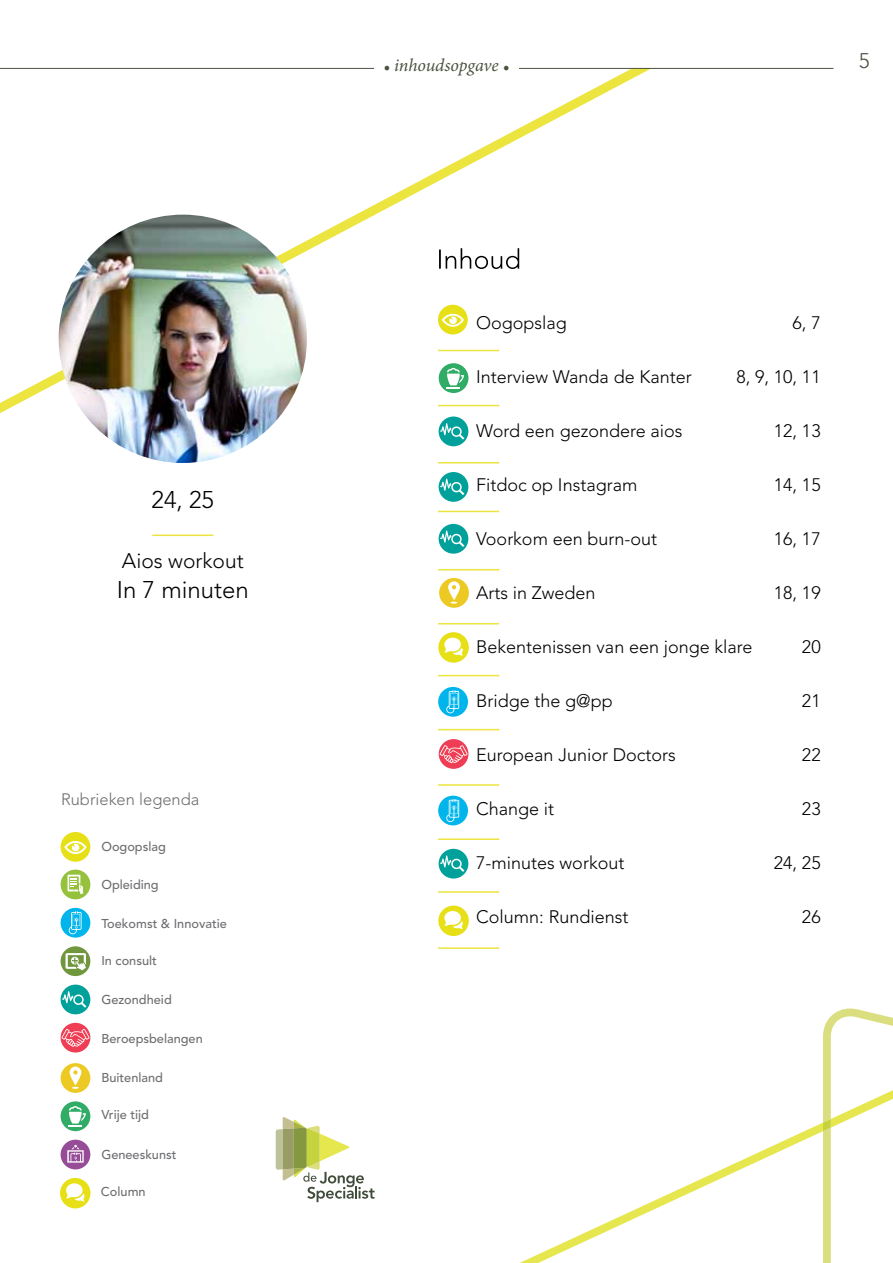
<style>
.page{position:relative;width:893px;height:1263px;background:#fff}
.page>*{position:absolute;margin:0;border:0;box-sizing:border-box;transform-origin:0 0}
.t1{font:300 24px "Avenir LT Std";color:#000}
.t2{font:300 21px "Avenir LT Std";color:#000}
.t3{font:300 21px "Avenir LT Std";color:#4a5240}
.t4{font:300 18px "Avenir LT Std";color:#000}
.t5{font:italic 18px "Minion Pro";letter-spacing:-.005em;color:#4a5240}
.t6{font:300 16.5px "Avenir LT Std";color:#6d6e71}
.t7{font:500 12.75px "Avenir LT Std";color:#6d6e71}
</style>
<div class="page">
<svg style="left:1px;top:69px;width:649px;height:608px"></svg>
<svg style="left:519px;top:1122px;width:304px;height:141px"></svg>
<svg style="left:823px;top:1008px;width:70px;height:255px"></svg>
<svg style="left:276px;top:1117px;width:98px;height:85px"></svg>
<img style="left:59px;top:215px;width:248px;height:248px;border-radius:124px">
<hr style="left:152px;top:534px;width:61px;height:2px;background:#ece43f">
<div style="left:196px;top:296px;width:20px;height:18px;background:#000;opacity:.5"></div>
<hr style="left:0;top:68px;width:833px;height:1px;background:#4a5240">
<div style="left:61px;top:832px;width:29px;height:30px;background:#e7e016;border-radius:50%"></div>
<svg style="left:64px;top:841px;width:23px;height:14px"></svg>
<div style="left:61px;top:869px;width:29px;height:30px;background:#95c13d;border-radius:50%"></div>
<svg style="left:68px;top:875px;width:15px;height:19px"></svg>
<div style="left:61px;top:908px;width:29px;height:30px;background:#00b5ec;border-radius:50%"></div>
<svg style="left:69px;top:911px;width:13px;height:23px"></svg>
<div style="left:61px;top:946px;width:29px;height:30px;background:#71973e;border-radius:50%"></div>
<svg style="left:66px;top:953px;width:20px;height:17px"></svg>
<div style="left:61px;top:984px;width:29px;height:30px;background:#00a19b;border-radius:50%"></div>
<svg style="left:62px;top:991px;width:24px;height:17px"></svg>
<div style="left:61px;top:1063px;width:29px;height:30px;background:#edca23;border-radius:50%"></div>
<svg style="left:70px;top:1066px;width:11px;height:23px"></svg>
<div style="left:61px;top:1101px;width:29px;height:30px;background:#30ac66;border-radius:50%"></div>
<svg style="left:68px;top:1105px;width:18px;height:21px"></svg>
<div style="left:61px;top:1140px;width:29px;height:29px;background:#964c97;border-radius:50%"></div>
<svg style="left:67px;top:1145px;width:17px;height:17px"></svg>
<div style="left:374px;top:57px;width:145px;height:14px;background:#fff"></div>
<div style="left:61px;top:1023px;width:29px;height:29px;background:#ef3d55;border-radius:50%"></div>
<svg style="left:61px;top:1028px;width:29px;height:19px"></svg>
<svg style="left:60px;top:1178px;width:30px;height:30px"></svg>
<div style="left:438px;top:305px;width:30px;height:29px;background:#e7e016;border-radius:50%"></div>
<svg style="left:442px;top:314px;width:22px;height:13px"></svg>
<hr style="left:438px;top:350px;width:61px;height:1px;background:#ece43f">
<hr style="left:438px;top:405px;width:61px;height:1px;background:#ece43f">
<hr style="left:438px;top:462px;width:61px;height:1px;background:#ece43f">
<hr style="left:438px;top:511px;width:61px;height:1px;background:#ece43f">
<hr style="left:438px;top:569px;width:61px;height:1px;background:#ece43f">
<hr style="left:438px;top:623px;width:61px;height:1px;background:#ece43f">
<hr style="left:438px;top:675px;width:61px;height:1px;background:#ece43f">
<hr style="left:438px;top:729px;width:61px;height:1px;background:#ece43f">
<svg style="left:439px;top:248px;width:80px;height:21px"></svg>
<hr style="left:438px;top:838px;width:61px;height:2px;background:#ece43f">
<hr style="left:438px;top:784px;width:61px;height:2px;background:#ece43f">
<hr style="left:438px;top:891px;width:61px;height:2px;background:#ece43f">
<hr style="left:438px;top:947px;width:61px;height:2px;background:#ece43f">
<div style="left:438px;top:796px;width:30px;height:29px;background:#00b5ec;border-radius:50%"></div>
<svg style="left:446px;top:799px;width:13px;height:23px"></svg>
<div style="left:438px;top:687px;width:30px;height:30px;background:#00b5ec;border-radius:50%"></div>
<svg style="left:446px;top:690px;width:13px;height:23px"></svg>
<svg style="left:438px;top:905px;width:31px;height:31px"></svg>
<svg style="left:438px;top:632px;width:31px;height:31px"></svg>
<div style="left:439px;top:739px;width:29px;height:30px;background:#ef3d55;border-radius:50%"></div>
<svg style="left:439px;top:745px;width:29px;height:18px"></svg>
<div style="left:439px;top:578px;width:30px;height:30px;background:#edca23;border-radius:50%"></div>
<svg style="left:448px;top:581px;width:12px;height:23px"></svg>
<div style="left:439px;top:416px;width:29px;height:30px;background:#00a19b;border-radius:50%"></div>
<svg style="left:440px;top:423px;width:24px;height:17px"></svg>
<div style="left:439px;top:472px;width:29px;height:30px;background:#00a19b;border-radius:50%"></div>
<svg style="left:440px;top:479px;width:24px;height:16px"></svg>
<div style="left:439px;top:524px;width:29px;height:30px;background:#00a19b;border-radius:50%"></div>
<svg style="left:440px;top:530px;width:24px;height:17px"></svg>
<div style="left:439px;top:849px;width:29px;height:29px;background:#00a19b;border-radius:50%"></div>
<svg style="left:440px;top:855px;width:24px;height:17px"></svg>
<div style="left:439px;top:363px;width:29px;height:30px;background:#30ac66;border-radius:50%"></div>
<svg style="left:447px;top:367px;width:17px;height:21px"></svg>
<h1 class="t1" style="left:152px;top:486px;width:64px">24, 25</h1>
<p class="t2" style="left:122px;top:549px;width:123px">Aios workout</p>
<h1 class="t1" style="left:117px;top:576px;width:134px">In 7 minuten</h1>
<p class="t6" style="left:61px;top:789px;width:140px">Rubrieken legenda</p>
<p class="t7" style="left:101px;top:839px;width:66px">Oogopslag</p>
<p class="t7" style="left:101px;top:877px;width:59px">Opleiding</p>
<p class="t7" style="left:101px;top:916px;width:127px">Toekomst &amp; Innovatie</p>
<p class="t7" style="left:101px;top:953px;width:57px">In consult</p>
<p class="t7" style="left:101px;top:992px;width:72px">Gezondheid</p>
<p class="t7" style="left:101px;top:1031px;width:103px">Beroepsbelangen</p>
<p class="t7" style="left:101px;top:1070px;width:63px">Buitenland</p>
<p class="t7" style="left:101px;top:1108px;width:49px">Vrije tijd</p>
<p class="t7" style="left:101px;top:1147px;width:77px">Geneeskunst</p>
<p class="t7" style="left:101px;top:1184px;width:46px">Column</p>
<p class="t5" style="left:383px;top:52px;width:128px">• inhoudsopgave •</p>
<p class="t3" style="left:859px;top:48px;width:12px">5</p>
<p class="t4" style="left:476px;top:312px;width:92px">Oogopslag</p>
<p class="t4" style="left:793px;top:312px;width:30px">6, 7</p>
<p class="t4" style="left:438px;top:366px;width:255px">I nterview Wanda de Kanter</p>
<p class="t4" style="left:736px;top:366px;width:86px">8, 9, 10, 11</p>
<p class="t4" style="left:476px;top:420px;width:208px">Word een gezondere aios</p>
<p class="t4" style="left:774px;top:420px;width:48px">12, 13</p>
<p class="t4" style="left:476px;top:474px;width:163px">Fitdoc op I nstagram</p>
<p class="t4" style="left:774px;top:474px;width:48px">14, 15</p>
<p class="t4" style="left:476px;top:528px;width:182px">Voorkom een burn-out</p>
<p class="t4" style="left:774px;top:528px;width:48px">16, 17</p>
<p class="t4" style="left:438px;top:582px;width:27px">A</p>
<p class="t4" style="left:489px;top:582px;width:109px">rts in Zweden</p>
<p class="t4" style="left:774px;top:582px;width:48px">18, 19</p>
<p class="t4" style="left:476px;top:636px;width:278px">Bekentenissen van een jonge klare</p>
<p class="t4" style="left:802px;top:636px;width:20px">20</p>
<p class="t4" style="left:476px;top:690px;width:138px">Bridge the g@pp</p>
<p class="t4" style="left:802px;top:690px;width:20px">21</p>
<p class="t4" style="left:476px;top:744px;width:201px">European Junior Doctors</p>
<p class="t4" style="left:802px;top:744px;width:20px">22</p>
<p class="t4" style="left:476px;top:798px;width:80px">Change it</p>
<p class="t4" style="left:802px;top:798px;width:20px">23</p>
<p class="t4" style="left:476px;top:852px;width:150px">7-minutes workout</p>
<p class="t4" style="left:774px;top:852px;width:48px">24, 25</p>
<p class="t4" style="left:476px;top:906px;width:154px">Column: Rundienst</p>
<p class="t4" style="left:802px;top:906px;width:20px">26</p>
</div>
